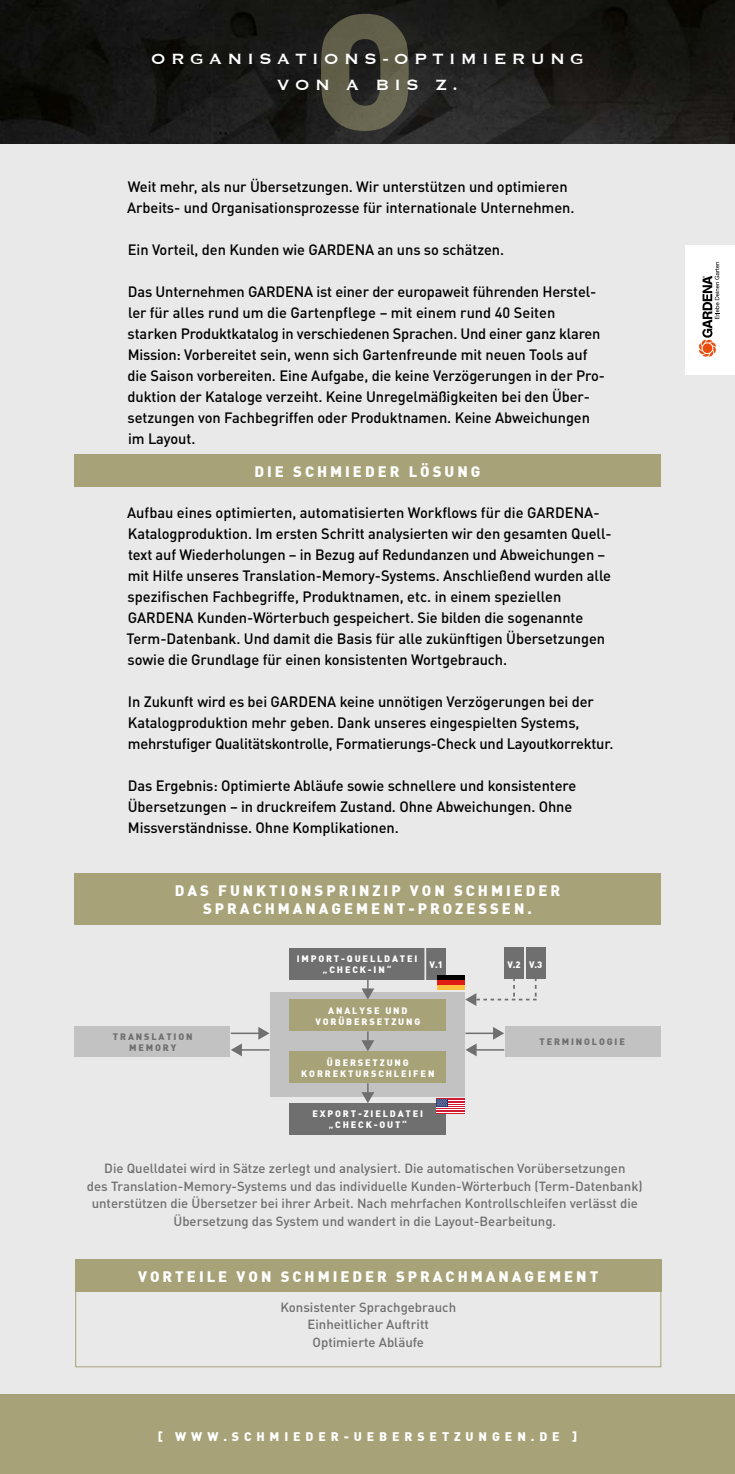
<style>
.page{position:relative;width:735px;height:1474px;background:#fff}
.page>*{position:absolute;margin:0;border:0;box-sizing:border-box;transform-origin:0 0}
.t1{font:19.25px/26.2px "Copperplate";letter-spacing:.27em;color:#fff;text-align:center}
.t2{font:500 14.88px/21px "DINOT";letter-spacing:-.005em;color:#000}
.t3{font:900 14.88px/17.8px "DIN";letter-spacing:.2em;color:#fff;text-align:center}
.t4{font:500 13.12px/17.5px "DINOT";color:#706f6f;text-align:center}
.t5{font:900 12.25px "DIN";letter-spacing:.4em;color:#fff}
.t6{font:900 9.1px/11px "DIN";letter-spacing:.2em;color:#fff;text-align:center}
.t7{font:900 9.1px/11px "DIN";letter-spacing:.2em;color:#706f6f;text-align:center}
</style>
<div class="page">
<div style="left:0;top:0;width:734px;height:1394px;background:#e9e9e9"></div>
<div style="left:0;top:1394px;width:734px;height:79px;background:#a7a277"></div>
<img style="left:0;top:0;width:734px;height:144px">
<div style="left:75px;top:1259px;width:586px;height:108px;border:1px solid #a7a277"></div>
<div style="left:75px;top:1259px;width:586px;height:32px;background:#a7a277"></div>
<div style="left:270px;top:992px;width:194px;height:104px;background:#c2c2c2"></div>
<div style="left:290px;top:999px;width:155px;height:32px;background:#a7a277"></div>
<div style="left:290px;top:947px;width:155px;height:32px;background:#706f6f"></div>
<div style="left:290px;top:1103px;width:155px;height:32px;background:#706f6f"></div>
<div style="left:290px;top:1051px;width:155px;height:32px;background:#a7a277"></div>
<svg style="left:361px;top:979px;width:13px;height:20px"></svg>
<svg style="left:361px;top:1031px;width:13px;height:20px"></svg>
<svg style="left:361px;top:1083px;width:13px;height:20px"></svg>
<div style="left:437px;top:974px;width:28px;height:5px;background:#000"></div>
<div style="left:437px;top:984px;width:28px;height:5px;background:#fcc03f"></div>
<div style="left:437px;top:979px;width:28px;height:5px;background:#e01b14"></div>
<div style="left:504px;top:1026px;width:156px;height:30px;background:#c2c2c2"></div>
<div style="left:74px;top:1026px;width:156px;height:30px;background:#c2c2c2"></div>
<svg style="left:231px;top:1027px;width:38px;height:29px"></svg>
<svg style="left:465px;top:1027px;width:39px;height:29px"></svg>
<svg style="left:321px;top:14px;width:87px;height:117px;background:#4d4b3c"></svg>
<div style="left:685px;top:246px;width:49px;height:129px;background:#fff"></div>
<svg style="left:699px;top:262px;width:19px;height:95px"></svg>
<div style="left:74px;top:455px;width:586px;height:32px;background:#a7a277"></div>
<div style="left:74px;top:873px;width:586px;height:51px;background:#a7a277"></div>
<hr style="left:424px;top:946px;width:2px;height:34px;background:#e9e9e9">
<svg style="left:436px;top:1098px;width:28px;height:15px"></svg>
<svg style="left:465px;top:977px;width:71px;height:29px"></svg>
<div style="left:504px;top:946px;width:19px;height:32px;background:#706f6f"></div>
<div style="left:525px;top:946px;width:20px;height:32px;background:#706f6f"></div>
<p class="t1" style="left:151px;top:45px;width:434px">ORGANISATIONS-OPTIMIERUNG<br>VON A BIS Z.</p>
<p class="t2" style="left:127px;top:176px;width:448px">Weit mehr, als nur Übersetzungen. Wir unterstützen und optimieren<br>Arbeits- und Organisationsprozesse für internationale Unternehmen.</p>
<p class="t2" style="left:128px;top:239px;width:377px">Ein Vorteil, den Kunden wie GARDENA an uns so schätzen.</p>
<p class="t2" style="left:127px;top:281px;width:479px">Das Unternehmen GARDENA ist einer der europaweit führenden Herstel&shy;ler für alles rund um die Gartenpflege – mit einem rund 40 Seiten starken Produktkatalog in verschiedenen Sprachen. Und einer ganz klaren Mission: Vorbereitet sein, wenn sich Gartenfreunde mit neuen Tools auf die Saison vorbereiten. Eine Aufgabe, die keine Verzögerungen in der Pro&shy;duktion der Kataloge verzeiht. Keine Unregelmäßigkeiten bei den Über&shy;setzungen von Fachbegriffen oder Produktnamen. Keine Abweichungen im Layout.</p>
<p class="t3" style="left:254px;top:462px;width:227px">DIE SCHMIEDER LÖSUNG</p>
<p class="t2" style="left:126px;top:501px;width:486px">Aufbau eines optimierten, automatisierten Workflows für die GARDENA-Katalogproduktion. Im ersten Schritt analysierten wir den gesamten Quell&shy;text auf Wiederholungen – in Bezug auf Redundanzen und Abweichungen – mit Hilfe unseres Translation-Memory-Systems. Anschließend wurden alle spezifischen Fachbegriffe, Produktnamen, etc. in einem speziellen GARDENA Kunden-Wörterbuch gespeichert. Sie bilden die sogenannte Term-Datenbank. Und damit die Basis für alle zukünftigen Übersetzungen sowie die Grundlage für einen konsistenten Wortgebrauch.</p>
<p class="t2" style="left:128px;top:690px;width:487px">In Zukunft wird es bei GARDENA keine unnötigen Verzögerungen bei der<br>Katalogproduktion mehr geben. Dank unseres eingespielten Systems, mehrstufiger Qualitätskontrolle, Formatierungs-Check und Layoutkorrektur.</p>
<p class="t2" style="left:128px;top:774px;width:450px">Das Ergebnis: Optimierte Abläufe sowie schnellere und konsistentere<br>Übersetzungen – in druckreifem Zustand. Ohne Abweichungen. Ohne<br>Missverständnisse. Ohne Komplikationen.</p>
<p class="t3" style="left:175px;top:881px;width:387px">DAS FUNKTIONSPRINZIP VON SCHMIEDER<br>SPRACHMANAGEMENT-PROZESSEN.</p>
<p class="t7" style="left:113px;top:1031px;width:81px">TRANSLATION<br>MEMORY</p>
<p class="t6" style="left:296px;top:952px;width:122px">IMPORT-QUELLDATEI „CHECK-IN“</p>
<p class="t6" style="left:429px;top:958px;width:15px">V.1</p>
<p class="t6" style="left:315px;top:1004px;width:106px">ANALYSE UND<br>VORÜBERSETZUNG</p>
<p class="t6" style="left:301px;top:1056px;width:135px">ÜBERSETZUNG<br>KORREKTURSCHLEIFEN</p>
<p class="t6" style="left:312px;top:1108px;width:112px">EXPORT-ZIELDATEI „CHECK-OUT“</p>
<p class="t6" style="left:507px;top:958px;width:36px">V.2 V.3</p>
<p class="t7" style="left:539px;top:1035px;width:87px">TERMINOLOGIE</p>
<p class="t4" style="left:87px;top:1159px;width:557px">Die Quelldatei wird in Sätze zerlegt und analysiert. Die automatischen Vorübersetzungen<br>des Translation-Memory-Systems und das individuelle Kunden-Wörterbuch (Term-Datenbank) unterstützen die Übersetzer bei ihrer Arbeit. Nach mehrfachen Kontrollschleifen verlässt die Übersetzung das System und wandert in die Layout-Bearbeitung.</p>
<p class="t3" style="left:138px;top:1266px;width:461px">VORTEILE VON SCHMIEDER SPRACHMANAGEMENT</p>
<p class="t4" style="left:280px;top:1297px;width:177px">Konsistenter Sprachgebrauch<br>Einheitlicher Auftritt<br>Optimierte Abläufe</p>
<p class="t5" style="left:157px;top:1427px;width:421px">[ WWW.SCHMIEDER-UEBERSETZUNGEN.DE ]</p>
</div>
